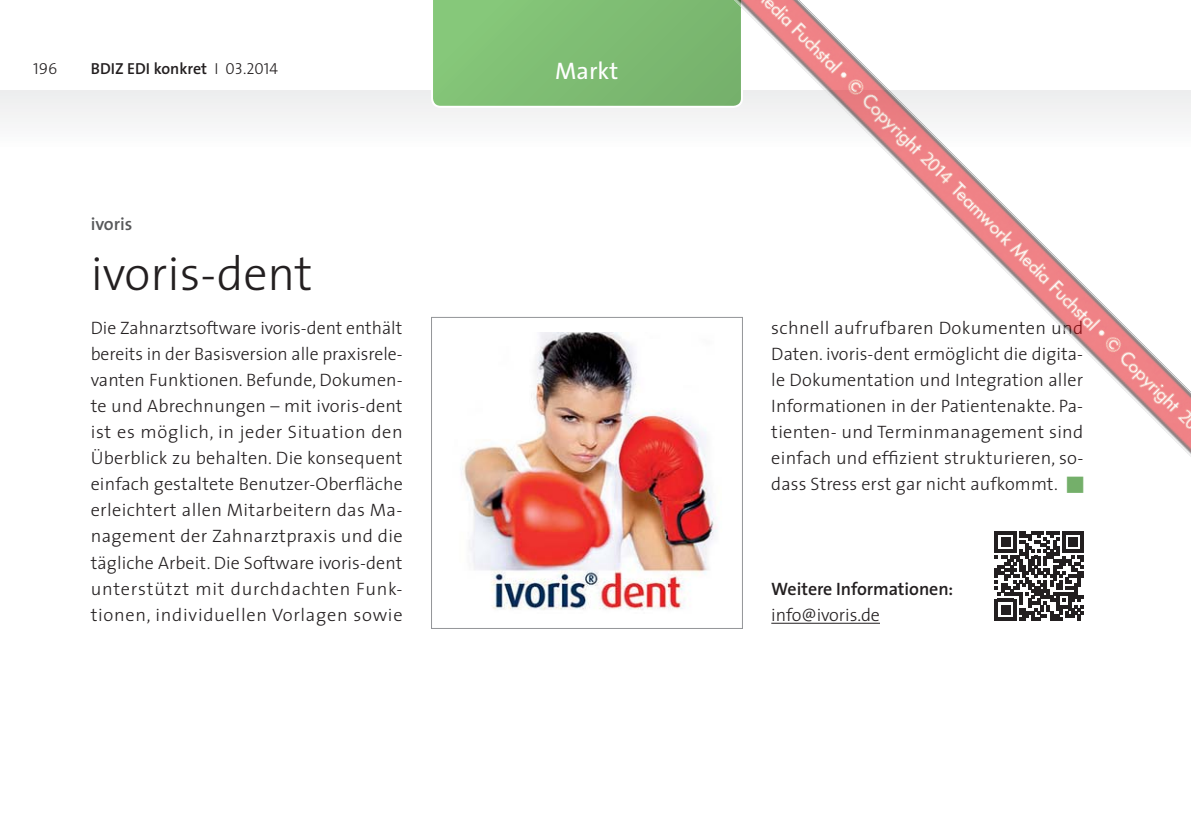
<style>
.page{position:relative;width:1191px;height:834px;background:#fff}
.page>*{position:absolute;margin:0;border:0;box-sizing:border-box;transform-origin:0 0}
.t1{font:300 48px "The Sans";color:#231f20}
.t2{font:24px "The Sans";color:#fff}
.t3{font:300 18px/26px "The Sans";letter-spacing:.015em;color:#231f20;text-align:justify}
.t4{font:600 18px "The Sans";letter-spacing:-.005em;color:#231f20}
.t5{font:300 18px "The Sans";letter-spacing:-.005em;color:#231f20}
.t6{font:600 18px "The Sans";color:#58595b}
.t7{font:600 16px "The Sans";color:#231f20}
.t8{font:16px "The Sans Light Caps";color:#231f20}
.s1{font-family:"The Sans Light Caps";font-weight:400}
.s2{font-family:"The Sans Expert";font-weight:400;color:#74af6a}
</style>
<div class="page">
<div style="left:0;top:91px;width:1191px;height:56px;background:#f5f6f6"></div>
<hr style="left:771px;top:622px;width:109px;height:1px;background:#231f20">
<svg style="left:994px;top:531px;width:89px;height:89px"></svg>
<img style="left:460px;top:332px;width:257px;height:278px">
<div style="left:431px;top:317px;width:312px;height:312px;border:1px solid #939598"></div>
<svg style="left:430px;top:0;width:255px;height:106px;background:#81bf76"></svg>
<img style="left:685px;top:0;width:506px;height:506px">
<p class="t8" style="left:33px;top:55px;width:26px">196</p>
<p class="t7" style="left:91px;top:55px;width:189px">BDIZ EDI konkret <span class="s1">I 03.2014</span></p>
<p class="t6" style="left:91px;top:209px;width:43px">ivoris</p>
<h1 class="t1" style="left:91px;top:255px;width:223px">ivoris-dent</h1>
<h2 class="t2" style="left:555px;top:51px;width:65px">Markt</h2>
<p class="t3" style="left:91px;top:317px;width:313px">Die Zahnarztsoftware ivoris-dent enthält bereits in der Basisversion alle praxisrele&shy;vanten Funktionen. Befunde, Dokumen&shy;te und Abrechnungen – mit ivoris-dent ist es möglich, in jeder Situation den Überblick zu behalten. Die konsequent einfach gestaltete Benutzer-Oberfläche erleichtert allen Mitarbeitern das Ma&shy;nagement der Zahnarztpraxis und die tägliche Arbeit. Die Software ivoris-dent unterstützt mit durchdachten Funk&shy;tionen, individuellen Vorlagen sowie</p>
<p class="t3" style="left:771px;top:317px;width:313px">schnell aufrufbaren Dokumenten und Daten. ivoris-dent ermöglicht die digita&shy;le Dokumentation und Integration aller Informationen in der Patientenakte. Pa&shy;tienten- und Terminmanagement sind einfach und effizient strukturieren, so&shy;dass Stress erst gar nicht aufkommt. <span class="s2">Ô</span></p>
<p class="t4" style="left:771px;top:573px;width:183px">Weitere Informationen:</p>
<p class="t5" style="left:771px;top:607px;width:110px">info@ivoris.de</p>
</div>
